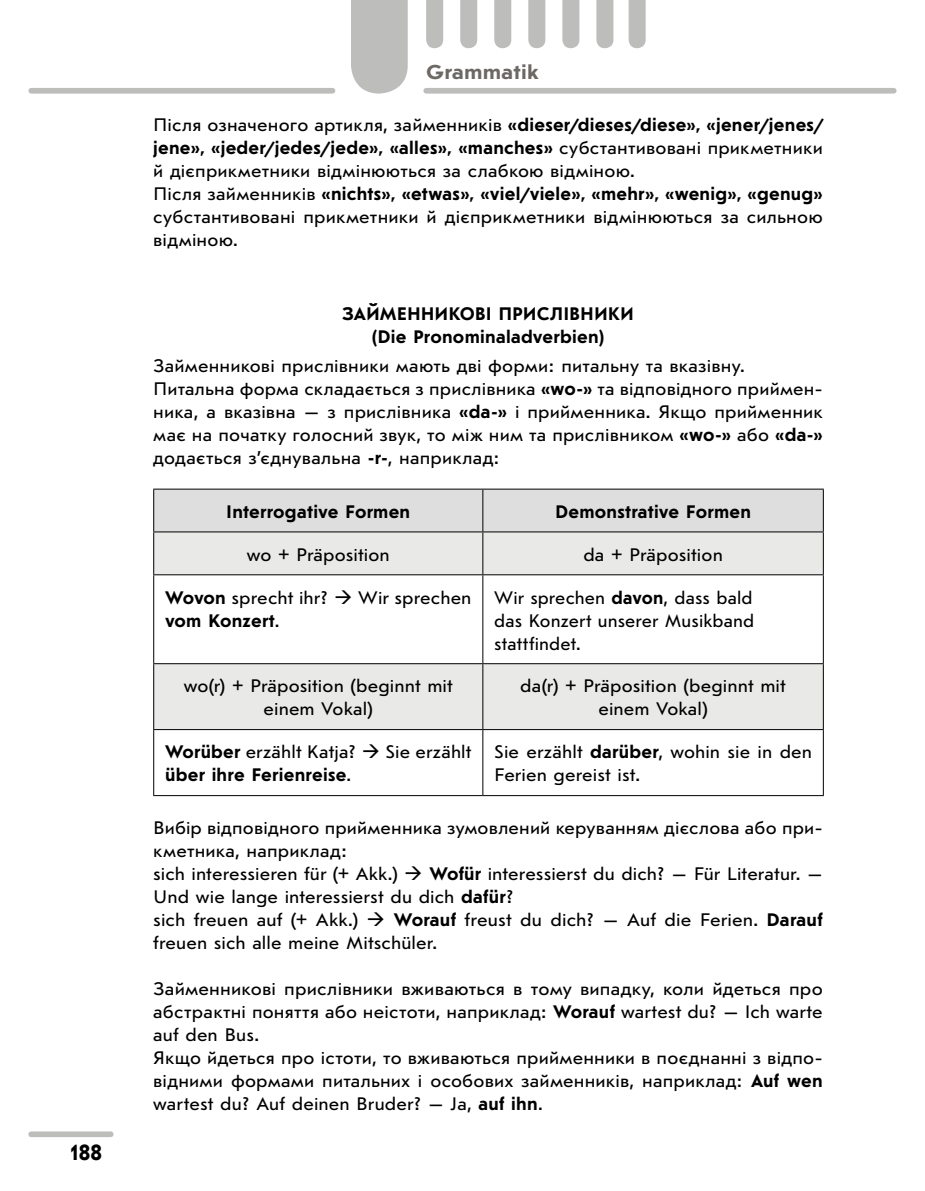
<style>
.page{position:relative;width:925px;height:1191px;background:#fff}
.page>*{position:absolute;margin:0;border:0;box-sizing:border-box;transform-origin:0 0}
.t1{font:700 23px "Journal Sans New";color:#000}
.t2{font:700 21px "Journal Sans New";letter-spacing:.01em;color:#6c6864;scale:1.1 1}
.t3{font:19px/23px "Journal Sans New";letter-spacing:.01em;color:#000}
.t4{font:700 19px/23px "Journal Sans New";letter-spacing:.01em;color:#000;text-align:center}
.s1{font-weight:700}
.s2{font-weight:400}
</style>
<div class="page">
<div style="left:154px;top:489px;width:668px;height:42px;background:#dedede"></div>
<svg style="left:154px;top:532px;width:668px;height:197px;fill:#e9e9e8"></svg>
<hr style="left:153px;top:488px;width:329px;height:1px;background:#000">
<hr style="left:153px;top:489px;width:1px;height:42px;background:#000">
<hr style="left:482px;top:488px;width:341px;height:1px;background:#000">
<hr style="left:482px;top:489px;width:1px;height:42px;background:#000">
<hr style="left:822px;top:489px;width:1px;height:42px;background:#000">
<hr style="left:153px;top:531px;width:329px;height:1px;background:#000">
<hr style="left:153px;top:532px;width:1px;height:42px;background:#000">
<hr style="left:482px;top:531px;width:341px;height:1px;background:#000">
<hr style="left:482px;top:532px;width:1px;height:42px;background:#000">
<hr style="left:822px;top:532px;width:1px;height:42px;background:#000">
<hr style="left:153px;top:574px;width:329px;height:1px;background:#000">
<hr style="left:153px;top:575px;width:1px;height:88px;background:#000">
<hr style="left:482px;top:574px;width:341px;height:1px;background:#000">
<hr style="left:482px;top:575px;width:1px;height:88px;background:#000">
<hr style="left:822px;top:575px;width:1px;height:88px;background:#000">
<hr style="left:153px;top:663px;width:329px;height:1px;background:#000">
<hr style="left:153px;top:664px;width:1px;height:65px;background:#000">
<hr style="left:482px;top:663px;width:341px;height:1px;background:#000">
<hr style="left:482px;top:664px;width:1px;height:65px;background:#000">
<hr style="left:822px;top:664px;width:1px;height:65px;background:#000">
<hr style="left:153px;top:729px;width:329px;height:1px;background:#000">
<hr style="left:153px;top:730px;width:1px;height:65px;background:#000">
<hr style="left:482px;top:729px;width:341px;height:1px;background:#000">
<hr style="left:482px;top:730px;width:1px;height:65px;background:#000">
<hr style="left:822px;top:730px;width:1px;height:65px;background:#000">
<hr style="left:153px;top:795px;width:329px;height:1px;background:#000">
<hr style="left:482px;top:795px;width:341px;height:1px;background:#000">
<div style="left:28px;top:1131px;width:85px;height:6px;background:#bdbdbc;border-radius:3px"></div>
<div style="left:351px;top:0;width:56px;height:94px;background:#bdbdbc"></div>
<svg style="left:426px;top:0;width:17px;height:48px"></svg>
<svg style="left:460px;top:0;width:17px;height:48px"></svg>
<svg style="left:494px;top:0;width:17px;height:48px"></svg>
<svg style="left:528px;top:0;width:17px;height:48px"></svg>
<svg style="left:562px;top:0;width:17px;height:48px"></svg>
<svg style="left:596px;top:0;width:17px;height:48px"></svg>
<svg style="left:628px;top:0;width:17px;height:48px"></svg>
<div style="left:31px;top:88px;width:301px;height:6px;background:#bdbdbc"></div>
<div style="left:426px;top:88px;width:467px;height:6px;background:#bdbdbc"></div>
<p class="t1" style="left:71px;top:1139px;width:32px">188</p>
<p class="t2" style="left:426px;top:60px;width:104px">Grammatik</p>
<p class="t3" style="left:153px;top:113px;width:670px">Після означеного артикля, займенників <span class="s1">«dieser/dieses/diese», «jener/jenes/ jene», «jeder/jedes/jede», «alles», «manches»</span> субстантивовані прикметники й дієприкметники відмінюються за слабкою відміною.<br>Після займенників <span class="s1">«nichts», «etwas», «viel/viele», «mehr», «wenig», «genug» </span>субстантивовані прикметники й дієприкметники відмінюються за сильною відміною.</p>
<p class="t4" style="left:342px;top:302px;width:293px">ЗАЙМЕННИКОВІ ПРИСЛІВНИКИ (Die Pronominaladverbien)</p>
<p class="t3" style="left:153px;top:354px;width:671px">Займенникові прислівники мають дві форми: питальну та вказівну.<br>Питальна форма складається з прислівника <span class="s1">«wo-»</span> та відповідного приймен&shy;ника, а вказівна — з прислівника <span class="s1">«da-»</span> і прийменника. Якщо прийменник має на початку голосний звук, то між ним та прислівником <span class="s1">«wo-»</span> або <span class="s1">«da-» </span>додається з’єднувальна <span class="s1">-r-</span>, наприклад:</p>
<p class="t4" style="left:226px;top:500px;width:185px">Interrogative Formen</p>
<p class="t4" style="left:555px;top:500px;width:197px">Demonstrative Formen</p>
<p class="t3" style="left:247px;top:542px;width:144px">wo + Präposition</p>
<p class="t3" style="left:583px;top:542px;width:141px">da + Präposition</p>
<p class="t3" style="left:165px;top:585px;width:308px"><span class="s1">Wovon</span> sprecht ihr? → Wir sprechen <span class="s1">vom Konzert</span>.</p>
<p class="t3" style="left:494px;top:585px;width:261px;text-align:justify">Wir sprechen <span class="s1">davon</span>, dass bald das Konzert unserer Musikband stattfindet.</p>
<p class="t3" style="left:184px;top:674px;width:270px;text-align:center">wo(r) + Präposition (beginnt mit einem Vokal)</p>
<p class="t3" style="left:520px;top:674px;width:267px;text-align:center">da(r) + Präposition (beginnt mit einem Vokal)</p>
<p class="t4" style="left:165px;top:740px;width:308px;text-align:left">Worüber <span class="s2">erzählt Katja?</span> → <span class="s2">Sie erzählt </span>über ihre Ferienreise<span class="s2">.</span></p>
<p class="t3" style="left:494px;top:740px;width:319px">Sie erzählt <span class="s1">darüber</span>, wohin sie in den<br>Ferien gereist ist.</p>
<p class="t3" style="left:153px;top:816px;width:670px">Вибір відповідного прийменника зумовлений керуванням дієслова або при&shy;кметника, наприклад:<br>sich interessieren für (+ Akk.) → <span class="s1">Wofür</span> interessierst du dich? — Für Literatur. — Und wie lange interessierst du dich <span class="s1">dafür</span>?<br>sich freuen auf (+ Akk.) → <span class="s1">Worauf</span> freust du dich? — Auf die Ferien. <span class="s1">Darauf </span>freuen sich alle meine Mitschüler.</p>
<p class="t3" style="left:153px;top:977px;width:670px">Займенникові прислівники вживаються в тому випадку, коли йдеться про абстрактні поняття або неістоти, наприклад: <span class="s1">Worauf</span> wartest du? — Ich warte auf den Bus.<br>Якщо йдеться про істоти, то вживаються прийменники в поєднанні з відпо&shy;відними формами питальних і особових займенників, наприклад: <span class="s1">Auf wen </span>wartest du? Auf deinen Bruder? — Ja, <span class="s1">auf ihn</span>.</p>
</div>
